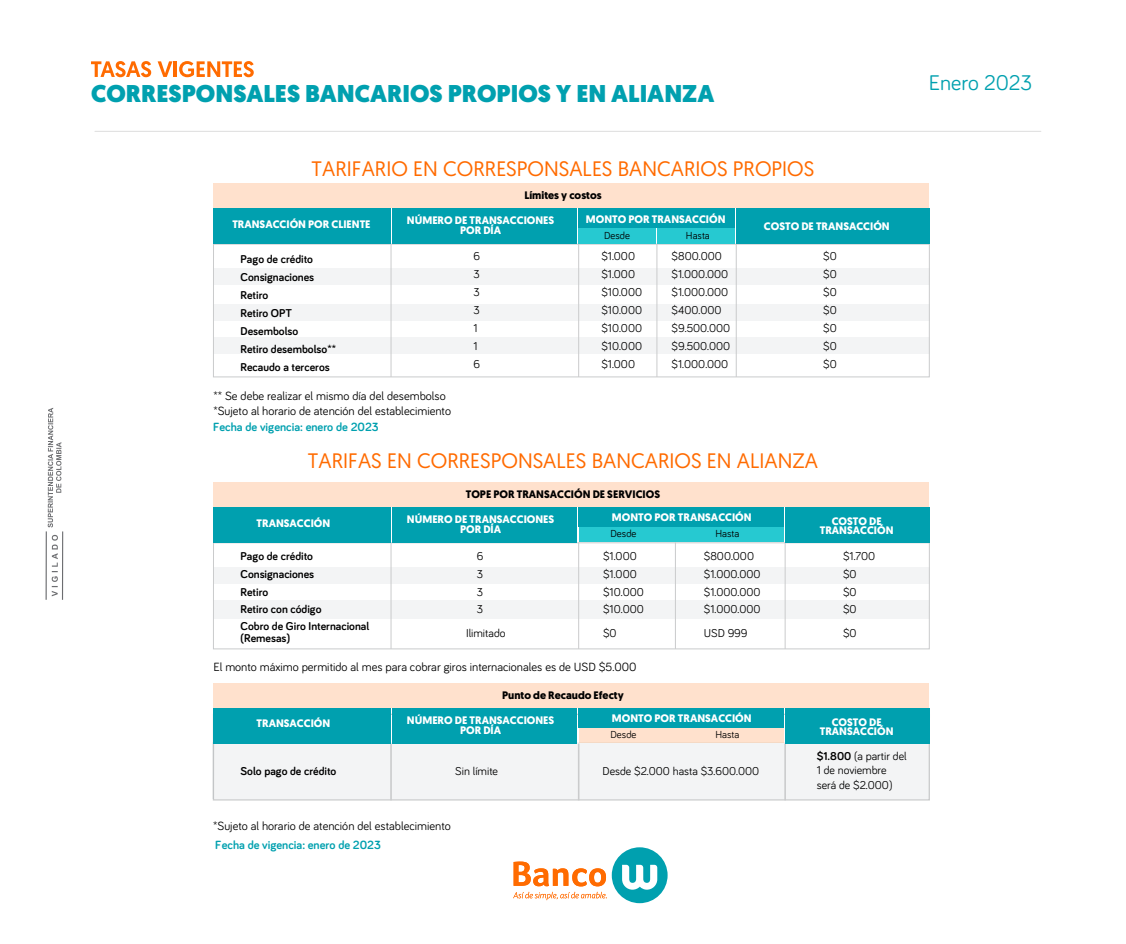
<style>
.page{position:relative;width:1126px;height:944px;background:#fff}
.page>*{position:absolute;margin:0;border:0;box-sizing:border-box;transform-origin:0 0}
.t1{font:900 24.24px "Geomanist";color:#00a0af}
.t2{font:21.88px "Bariol";color:#00a0af}
.t3{font:20.91px "Geomanist";color:#ff6b00}
.t4{font:12.25px "Bariol";color:#000}
.t5{font:700 12.25px "Bariol";color:#00a0af}
.t6{font:11.72px/17.9px "Bariol";color:#000}
.t7{font:700 11.72px/17.9px "Bariol";color:#000}
.t8{font:700 10.85px/9.6px "Geomanist";color:#fff;text-align:center}
.t9{font:700 10.85px "Geomanist";color:#000}
.t10{font:10.5px "Bariol";color:#000}
.s1{font-weight:700}
</style>
<div class="page">
<div style="left:213px;top:713px;width:716px;height:87px;border:1px solid #cacbcc"></div>
<hr style="left:95px;top:131px;width:945px;height:1px;background:#ddd">
<div style="left:611px;top:847px;width:56px;height:56px;background:#00a0af;border-radius:50%"></div>
<svg style="left:622px;top:864px;width:35px;height:25px"></svg>
<svg style="left:513px;top:861px;width:93px;height:39px"></svg>
<svg style="left:91px;top:61px;width:60px;height:16px"></svg>
<svg style="left:158px;top:61px;width:14px;height:16px"></svg>
<hr style="left:174px;top:61px;width:3px;height:16px;background:#ff6b00">
<svg style="left:179px;top:61px;width:75px;height:16px"></svg>
<svg style="left:48px;top:408px;width:13px;height:119px"></svg>
<svg style="left:52px;top:535px;width:6px;height:61px"></svg>
<hr style="left:46px;top:531px;width:1px;height:69px;background:#6c6d70">
<hr style="left:62px;top:531px;width:1px;height:69px;background:#6c6d70">
<div style="left:213px;top:268px;width:716px;height:17px;background:#f3f4f5"></div>
<div style="left:213px;top:304px;width:716px;height:16px;background:#f3f4f5"></div>
<div style="left:213px;top:337px;width:716px;height:17px;background:#f3f4f5"></div>
<hr style="left:390px;top:244px;width:1px;height:133px;background:#cacbcc">
<hr style="left:578px;top:244px;width:1px;height:133px;background:#cacbcc">
<hr style="left:735px;top:244px;width:1px;height:133px;background:#cacbcc">
<hr style="left:656px;top:244px;width:1px;height:133px;background:#cacbcc">
<div style="left:213px;top:244px;width:716px;height:133px;border:1px solid #cacbcc"></div>
<div style="left:213px;top:208px;width:177px;height:36px;background:#00a0af"></div>
<div style="left:392px;top:208px;width:185px;height:36px;background:#00a0af"></div>
<div style="left:578px;top:208px;width:156px;height:20px;background:#00a0af"></div>
<div style="left:736px;top:208px;width:193px;height:36px;background:#00a0af"></div>
<div style="left:578px;top:228px;width:78px;height:16px;background:#26c9d1"></div>
<div style="left:213px;top:183px;width:716px;height:25px;background:#ffe1cd"></div>
<div style="left:657px;top:228px;width:77px;height:16px;background:#26c9d1"></div>
<div style="left:578px;top:526px;width:97px;height:16px;background:#26c9d1"></div>
<div style="left:676px;top:526px;width:107px;height:16px;background:#26c9d1"></div>
<div style="left:213px;top:567px;width:716px;height:16px;background:#f3f4f5"></div>
<div style="left:213px;top:600px;width:716px;height:19px;background:#f3f4f5"></div>
<div style="left:212px;top:742px;width:716px;height:56px;background:#f3f4f5"></div>
<hr style="left:390px;top:542px;width:1px;height:107px;background:#cacbcc">
<hr style="left:390px;top:743px;width:2px;height:57px;background:#cacbcc">
<hr style="left:578px;top:743px;width:1px;height:57px;background:#cacbcc">
<hr style="left:784px;top:743px;width:1px;height:57px;background:#cacbcc">
<hr style="left:578px;top:542px;width:1px;height:107px;background:#cacbcc">
<hr style="left:674px;top:542px;width:1px;height:107px;background:#cacbcc">
<hr style="left:784px;top:542px;width:1px;height:107px;background:#cacbcc">
<div style="left:213px;top:542px;width:716px;height:107px;border:1px solid #cacbcc"></div>
<div style="left:213px;top:507px;width:177px;height:35px;background:#00a0af"></div>
<div style="left:392px;top:507px;width:185px;height:35px;background:#00a0af"></div>
<div style="left:578px;top:507px;width:205px;height:19px;background:#00a0af"></div>
<div style="left:785px;top:507px;width:144px;height:35px;background:#00a0af"></div>
<div style="left:578px;top:727px;width:97px;height:15px;background:#ffe1cd"></div>
<div style="left:676px;top:727px;width:107px;height:15px;background:#ffe1cd"></div>
<div style="left:213px;top:707px;width:177px;height:36px;background:#00a0af"></div>
<div style="left:392px;top:707px;width:185px;height:36px;background:#00a0af"></div>
<div style="left:578px;top:707px;width:205px;height:20px;background:#00a0af"></div>
<div style="left:785px;top:707px;width:144px;height:36px;background:#00a0af"></div>
<div style="left:213px;top:482px;width:716px;height:25px;background:#ffe1cd"></div>
<div style="left:213px;top:683px;width:716px;height:24px;background:#ffe1cd"></div>
<h1 class="t1" style="left:91px;top:77px;width:624px">CORRESPONSALES BANCARIOS PROPIOS Y EN ALIANZA</h1>
<h3 class="t3" style="left:311px;top:155px;width:504px">TARIFARIO EN CORRESPONSALES BANCARIOS PROPIOS</h3>
<p class="t9" style="left:524px;top:188px;width:79px">Límites y costos</p>
<p class="t8" style="left:407px;top:216px;width:149px">NÚMERO DE TRANSACCIONES<br>POR DÍA</p>
<p class="t8" style="left:586px;top:214px;width:141px">MONTO POR TRANSACCIÓN</p>
<p class="t8" style="left:232px;top:219px;width:140px">TRANSACCIÓN POR CLIENTE</p>
<p class="t8" style="left:763px;top:221px;width:127px">COSTO DE TRANSACCIÓN</p>
<p class="t10" style="left:604px;top:228px;width:27px">Desde</p>
<p class="t10" style="left:685px;top:228px;width:25px">Hasta</p>
<p class="t7" style="left:240px;top:249px;width:97px">Pago de crédito<br>Consignaciones<br>Retiro<br>Retiro OPT<br>Desembolso<br>Retiro desembolso**<br>Recaudo a terceros</p>
<p class="t4" style="left:213px;top:387px;width:234px">** Se debe realizar el mismo día del desembolso</p>
<p class="t4" style="left:213px;top:402px;width:239px">*Sujeto al horario de atención del establecimiento</p>
<p class="t5" style="left:213px;top:418px;width:167px">Fecha de vigencia: enero de 2023</p>
<p class="t6" style="left:473px;top:247px;width:8px">6<br>3<br>3<br>3<br>1<br>1<br>6</p>
<p class="t6" style="left:601px;top:247px;width:42px">$1.000 $1.000 $10.000 $10.000 $10.000 $10.000 $1.000</p>
<p class="t6" style="left:671px;top:247px;width:60px">$800.000 $1.000.000 $1.000.000 $400.000 $9.500.000 $9.500.000 $1.000.000</p>
<p class="t6" style="left:823px;top:247px;width:15px;text-align:justify">$0 $0 $0 $0 $0 $0 $0</p>
<h3 class="t3" style="left:308px;top:447px;width:511px">TARIFAS EN CORRESPONSALES BANCARIOS EN ALIANZA</h3>
<p class="t8" style="left:256px;top:518px;width:75px">TRANSACCIÓN</p>
<p class="t7" style="left:240px;top:546px;width:75px;line-height:18.8px">Pago de crédito<br>Consignaciones</p>
<p class="t7" style="left:240px;top:582px;width:130px;line-height:17.3px">Retiro<br>Retiro con código<br>Cobro de Giro Internacional</p>
<p class="t7" style="left:240px;top:628px;width:51px">(Remesas)</p>
<p class="t9" style="left:466px;top:487px;width:196px">TOPE POR TRANSACCIÓN DE SERVICIOS</p>
<p class="t8" style="left:407px;top:514px;width:149px">NÚMERO DE TRANSACCIONES<br>POR DÍA</p>
<p class="t8" style="left:612px;top:512px;width:141px">MONTO POR TRANSACCIÓN</p>
<p class="t10" style="left:610px;top:526px;width:27px">Desde</p>
<p class="t10" style="left:715px;top:526px;width:25px">Hasta</p>
<p class="t6" style="left:476px;top:546px;width:8px;line-height:18.8px">6<br>3</p>
<p class="t6" style="left:476px;top:582px;width:8px;line-height:17.1px">3<br>3</p>
<p class="t6" style="left:466px;top:623px;width:41px">Ilimitado</p>
<p class="t6" style="left:603px;top:546px;width:35px;line-height:18.8px">$1.000 $1.000</p>
<p class="t6" style="left:603px;top:582px;width:42px;line-height:17.1px">$10.000 $10.000</p>
<p class="t6" style="left:603px;top:623px;width:15px">$0</p>
<p class="t6" style="left:703px;top:546px;width:58px;line-height:18.8px">$800.000 $1.000.000</p>
<p class="t6" style="left:703px;top:582px;width:58px;line-height:17.1px">$1.000.000 $1.000.000</p>
<p class="t6" style="left:703px;top:623px;width:45px">USD 999</p>
<p class="t4" style="left:213px;top:658px;width:424px">El monto máximo permitido al mes para cobrar giros internacionales es de USD $5.000</p>
<p class="t8" style="left:256px;top:719px;width:75px">TRANSACCIÓN</p>
<p class="t7" style="left:240px;top:762px;width:97px">Solo pago de crédito</p>
<p class="t9" style="left:502px;top:687px;width:123px">Punto de Recaudo Efecty</p>
<p class="t8" style="left:407px;top:715px;width:149px">NÚMERO DE TRANSACCIONES<br>POR DÍA</p>
<p class="t8" style="left:612px;top:713px;width:141px">MONTO POR TRANSACCIÓN</p>
<p class="t10" style="left:610px;top:727px;width:27px">Desde</p>
<p class="t10" style="left:715px;top:727px;width:25px">Hasta</p>
<p class="t6" style="left:455px;top:762px;width:44px">Sin límite</p>
<p class="t6" style="left:602px;top:762px;width:158px">Desde $2.000 hasta $3.600.000</p>
<p class="t4" style="left:213px;top:817px;width:239px">*Sujeto al horario de atención del establecimiento</p>
<p class="t5" style="left:215px;top:836px;width:167px">Fecha de vigencia: enero de 2023</p>
<p class="t8" style="left:819px;top:516px;width:75px">COSTO DE<br>TRANSACCIÓN</p>
<p class="t6" style="left:842px;top:546px;width:34px;line-height:18.8px">$1.700 $0</p>
<p class="t6" style="left:842px;top:582px;width:15px;line-height:17.1px">$0 $0</p>
<p class="t6" style="left:842px;top:623px;width:15px">$0</p>
<p class="t8" style="left:819px;top:717px;width:75px">COSTO DE<br>TRANSACCIÓN</p>
<p class="t6" style="left:816px;top:749px;width:91px;line-height:14.1px"><span class="s1">$1.800</span> (a partir del<br>1 de noviembre será de $2.000)</p>
<h2 class="t2" style="left:928px;top:68px;width:105px">Enero 2023</h2>
</div>
